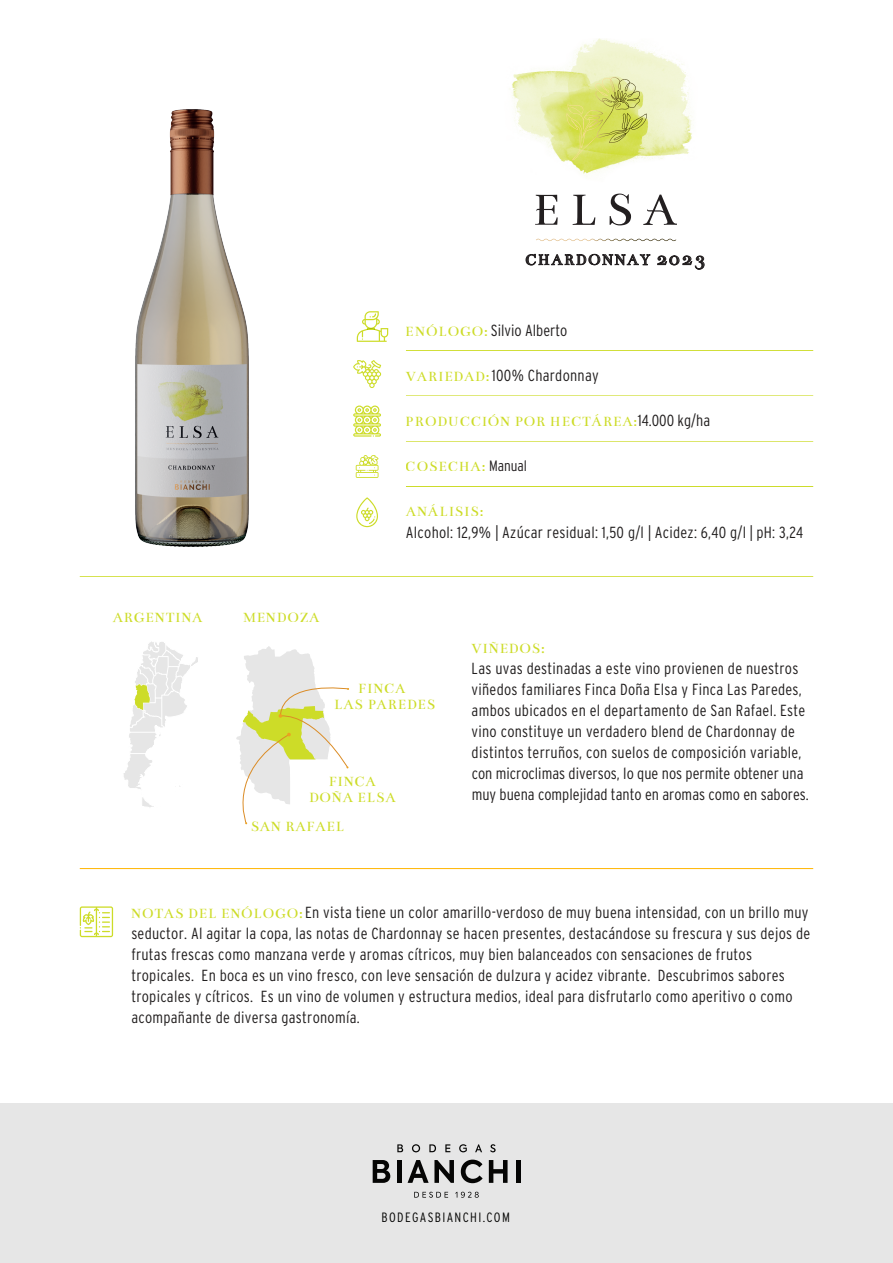
<style>
.page{position:relative;width:893px;height:1263px;background:#fff}
.page>*{position:absolute;margin:0;border:0;box-sizing:border-box;transform-origin:0 0}
.t1{font:16.2px "Bentham";letter-spacing:.1em;color:#231f20}
.t2{font:300 condensed 16.05px/21px "Interstate";letter-spacing:.015em;color:#211e1e}
.t3{font:15px/16.5px "Bentham";letter-spacing:.05em;color:#cddc28;text-align:center}
.t4{font:300 condensed 13.5px "Interstate";letter-spacing:.1em;color:#050504}
.s1{font-size:21px}
.s2{font-family:"Bentham";font-weight:400;font-stretch:normal;font-size:15px;color:#cddc28}
.s3{font-family:"Interstate";font-weight:300;font-stretch:condensed;font-size:16.05px;color:#211e1e}
.s4{font-family:"Interstate";font-weight:300;font-stretch:condensed;color:#231f20}
</style>
<div class="page">
<div style="left:0;top:1103px;width:893px;height:160px;background:#e6e6e6"></div>
<svg style="left:80px;top:906px;width:33px;height:31px"></svg>
<hr style="left:80px;top:868px;width:733px;height:1px;background:#ffb500">
<svg style="left:373px;top:1160px;width:17px;height:23px"></svg>
<div style="left:397px;top:1160px;width:5px;height:23px;background:#050504"></div>
<svg style="left:408px;top:1160px;width:46px;height:23px"></svg>
<svg style="left:461px;top:1159px;width:22px;height:24px"></svg>
<svg style="left:489px;top:1160px;width:19px;height:23px"></svg>
<hr style="left:516px;top:1160px;width:4px;height:23px;background:#050504">
<svg style="left:397px;top:1144px;width:6px;height:8px"></svg>
<svg style="left:412px;top:1144px;width:8px;height:8px"></svg>
<svg style="left:429px;top:1144px;width:7px;height:8px"></svg>
<svg style="left:445px;top:1144px;width:5px;height:8px"></svg>
<svg style="left:459px;top:1144px;width:8px;height:8px"></svg>
<svg style="left:475px;top:1144px;width:7px;height:8px"></svg>
<svg style="left:490px;top:1144px;width:6px;height:8px"></svg>
<svg style="left:414px;top:1192px;width:34px;height:6px"></svg>
<svg style="left:455px;top:1192px;width:24px;height:6px"></svg>
<svg style="left:123px;top:641px;width:75px;height:166px"></svg>
<svg style="left:353px;top:360px;width:28px;height:28px"></svg>
<svg style="left:353px;top:405px;width:28px;height:32px"></svg>
<svg style="left:356px;top:455px;width:22px;height:23px"></svg>
<svg style="left:356px;top:497px;width:22px;height:30px"></svg>
<svg style="left:357px;top:311px;width:31px;height:31px"></svg>
<svg style="left:236px;top:646px;width:113px;height:178px"></svg>
<img style="left:512px;top:38px;width:180px;height:157px">
<svg style="left:535px;top:195px;width:23px;height:30px"></svg>
<svg style="left:573px;top:195px;width:22px;height:30px"></svg>
<svg style="left:610px;top:194px;width:21px;height:31px"></svg>
<svg style="left:643px;top:195px;width:34px;height:30px"></svg>
<svg style="left:536px;top:239px;width:126px;height:2px"></svg>
<svg style="left:567px;top:77px;width:71px;height:83px;background:#d3d966"></svg>
<svg style="left:526px;top:254px;width:125px;height:12px"></svg>
<svg style="left:657px;top:255px;width:48px;height:15px"></svg>
<img style="left:135px;top:109px;width:114px;height:438px">
<p class="t1" style="left:525px;top:251px;width:181px">CHARDONNAY <span class="s1">2023</span></p>
<p class="t3" style="left:113px;top:609px;width:91px">ARGENTINA</p>
<p class="t3" style="left:243px;top:609px;width:78px">MENDOZA</p>
<p class="t2" style="left:406px;top:319px;width:163px"><span class="s2">ENÓLOGO:</span> Silvio Alberto</p>
<p class="t2" style="left:406px;top:364px;width:194px"><span class="s2">VARIEDAD:</span> 100% Chardonnay</p>
<p class="t3" style="left:406px;top:413px;width:306px">PRODUCCIÓN POR HECTÁREA:<span class="s3">14.000 kg/ha</span></p>
<p class="t3" style="left:406px;top:458px;width:123px">COSECHA: <span class="s4">Manual</span></p>
<p class="t3" style="left:406px;top:503px;width:79px">ANÁLISIS:</p>
<p class="t2" style="left:406px;top:522px;width:399px">Alcohol: 12,9% | Azúcar residual: 1,50 g/l | Acidez: 6,40 g/l | pH: 3,24</p>
<p class="t3" style="left:334px;top:680px;width:103px">FINCA<br>LAS PAREDES</p>
<p class="t3" style="left:309px;top:773px;width:88px">FINCA<br>DOÑA ELSA</p>
<p class="t3" style="left:250px;top:818px;width:96px">SAN RAFAEL</p>
<p class="t3" style="left:472px;top:640px;width:75px">VIÑEDOS:</p>
<p class="t2" style="left:472px;top:657px;width:339px">Las uvas destinadas a este vino provienen de nuestros viñedos familiares Finca Doña Elsa y Finca Las Paredes, ambos ubicados en el departamento de San Rafael. Este vino constituye un verdadero blend de Chardonnay de distintos terruños, con suelos de composición variable, con microclimas diversos, lo que nos permite obtener una muy buena complejidad tanto en aromas como en sabores.</p>
<p class="t2" style="left:131px;top:902px;width:681px"><span class="s2">NOTAS DEL ENÓLOGO:</span> En vista tiene un color amarillo-verdoso de muy buena intensidad, con un brillo muy seductor. Al agitar la copa, las notas de Chardonnay se hacen presentes, destacándose su frescura y sus dejos de frutas frescas como manzana verde y aromas cítricos, muy bien balanceados con sensaciones de frutos tropicales. En boca es un vino fresco, con leve sensación de dulzura y acidez vibrante. Descubrimos sabores tropicales y cítricos. Es un vino de volumen y estructura medios, ideal para disfrutarlo como aperitivo o como acompañante de diversa gastronomía.</p>
<p class="t4" style="left:382px;top:1210px;width:130px">BODEGASBIANCHI.COM</p>
</div>
